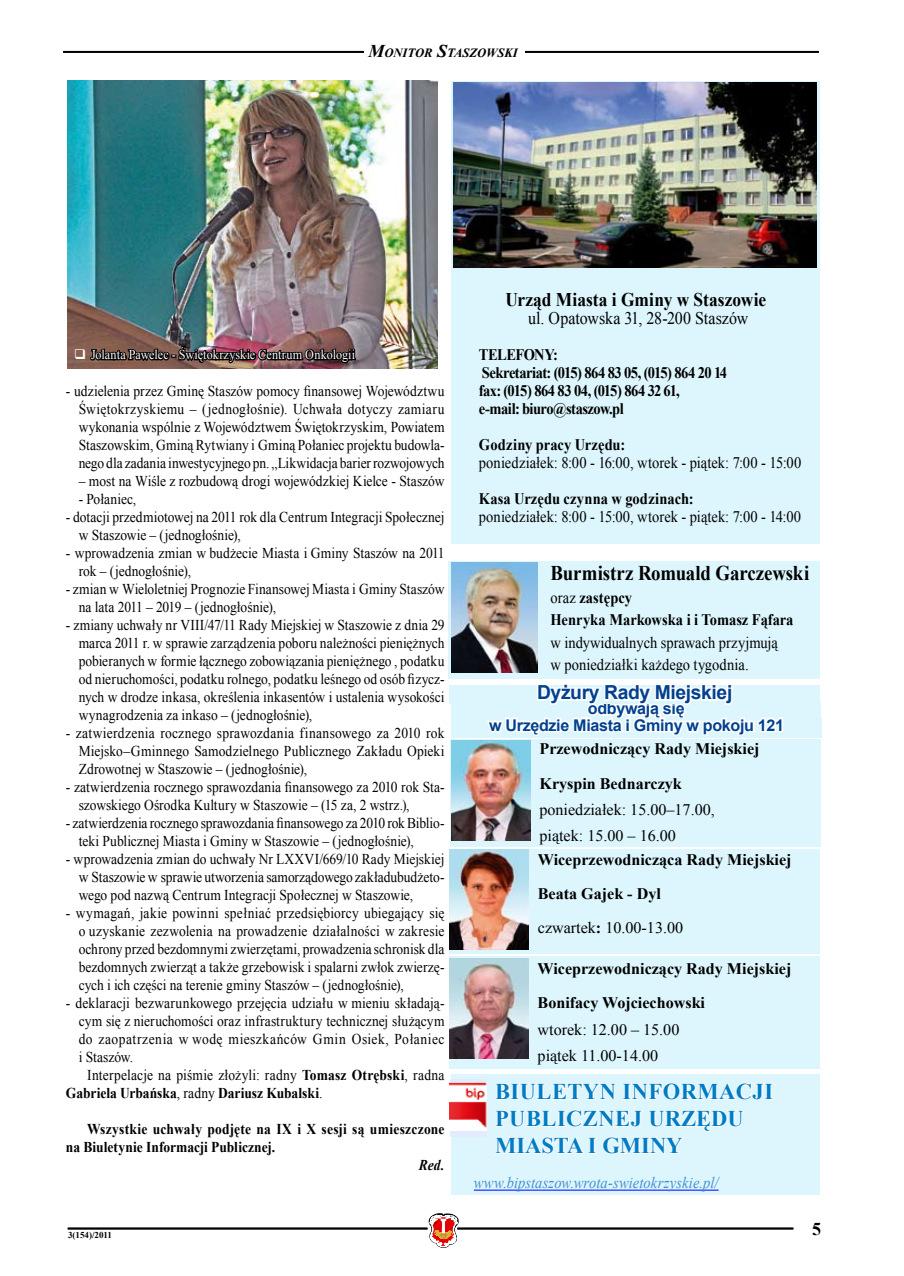
<style>
.page{position:relative;width:904px;height:1276px;background:#fff}
.page>*{position:absolute;margin:0;border:0;box-sizing:border-box;transform-origin:0 0}
.t1{font:700 22.5px/27px "Times New Roman";letter-spacing:.02em;color:#007cc5}
.t2{font:700 21px "Times New Roman";letter-spacing:-.005em;color:#000;scale:.9 1}
.t3{font:700 19.35px "Times New Roman";letter-spacing:.005em;color:#000;scale:.9 1}
.t4{font:700 19.35px "Arial";letter-spacing:-.02em;color:#00418f}
.t5{font:17.7px "Times New Roman";color:#000;scale:.9 1}
.t6{font:700 16.05px/34.2px "Times New Roman";color:#000}
.t7{font:16.05px/22.5px "Times New Roman";color:#000;scale:.9 1}
.t8{font:700 16.05px/18px "Times New Roman";letter-spacing:-.035em;color:#000;scale:.9 1}
.t9{font:700 16.05px/22.5px "Times New Roman";color:#000;scale:.9 1}
.t10{font:16.05px/26.4px "Times New Roman";color:#000}
.t11{font:700 16.05px/16.5px "Arial";letter-spacing:-.02em;color:#00418f;text-align:center}
.t12{font:italic 16.05px "Times New Roman";letter-spacing:.005em;color:#408fce;scale:.9 1}
.t13{font:15px/18px "Times New Roman";color:#000;text-align:justify;scale:.9 1}
.t14{font:700 15px/18px "Times New Roman";letter-spacing:.005em;color:#000;scale:.9 1}
.t15{font:15px "Times New Roman";letter-spacing:.04em;color:#000;scale:.9 1}
.t16{font:italic 700 15px "Times New Roman";color:#000;scale:.9 1}
.t17{font:13.5px "Times New Roman";letter-spacing:.005em;color:#fefefe;scale:.9 1}
.t18{font:italic 700 12.6px "Times New Roman";color:#000}
.t19{font:700 9px "Times New Roman";color:#000}
.s1{font-size:18px}
.s2{font-weight:700}
.s3{font-weight:400}
</style>
<div class="page">
<svg style="left:429px;top:1213px;width:29px;height:34px"></svg>
<hr style="left:457px;top:1227px;width:336px;height:1px;background:#000">
<hr style="left:457px;top:1228px;width:336px;height:1px;background:#000">
<hr style="left:68px;top:1227px;width:359px;height:1px;background:#000">
<hr style="left:68px;top:1228px;width:359px;height:1px;background:#000">
<hr style="left:63px;top:51px;width:756px;height:1px;background:#000">
<hr style="left:63px;top:52px;width:756px;height:1px;background:#000">
<div style="left:364px;top:41px;width:160px;height:21px;background:#fff"></div>
<div style="left:451px;top:81px;width:369px;height:463px;background:#ddf6fd"></div>
<div style="left:451px;top:702px;width:370px;height:18px;background:#ddf6fd"></div>
<div style="left:451px;top:719px;width:370px;height:19px;background:#ddf6fd"></div>
<div style="left:449px;top:685px;width:370px;height:18px;background:#ddf6fd"></div>
<svg style="left:487px;top:685px;width:296px;height:51px"></svg>
<div style="left:449px;top:956px;width:371px;height:113px;background:#ddf6fd"></div>
<img style="left:449px;top:958px;width:79px;height:100px">
<div style="left:449px;top:849px;width:370px;height:105px;background:#ddf6fd"></div>
<img style="left:450px;top:849px;width:78px;height:100px">
<div style="left:450px;top:739px;width:370px;height:108px;background:#ddf6fd"></div>
<img style="left:451px;top:740px;width:79px;height:100px">
<div style="left:449px;top:561px;width:371px;height:118px;background:#ddf6fd"></div>
<img style="left:451px;top:562px;width:86px;height:110px">
<img style="left:454px;top:82px;width:362px;height:185px">
<div style="left:451px;top:1074px;width:368px;height:121px;background:#ddf6fd"></div>
<hr style="left:474px;top:1189px;width:244px;height:1px;background:#00f">
<svg style="left:495px;top:1083px;width:279px;height:17px"></svg>
<svg style="left:495px;top:1110px;width:249px;height:44px"></svg>
<div style="left:450px;top:1079px;width:36px;height:57px;background:#e3ecff"></div>
<img style="left:450px;top:1082px;width:36px;height:48px">
<img style="left:68px;top:81px;width:370px;height:288px">
<img style="left:89px;top:340px;width:268px;height:26px">
<p class="t18" style="left:368px;top:44px;width:151px"><span class="s1">M</span>ONITOR <span class="s1">S</span>TASZOWSKI</p>
<p class="t17" style="left:74px;top:345px;width:314px">❑ Jolanta Pawelec - Świętokrzyskie Centrum Onkologii</p>
<p class="t13" style="left:79px;top:382px;width:408px;text-indent:-13px">- udzielenia przez Gminę Staszów pomocy finansowej Województwu Świętokrzyskiemu – (jednogłośnie). Uchwała dotyczy zamiaru wykonania wspólnie z Województwem Świętokrzyskim, Powiatem Staszowskim, Gminą Rytwiany i Gminą Połaniec projektu budowla&shy;nego dla zadania inwestycyjnego pn. „Likwidacja barier rozwojowych</p>
<p class="t13" style="left:79px;top:472px;width:408px">– most na Wiśle z rozbudową drogi wojewódzkiej Kielce - Staszów</p>
<p class="t13" style="left:79px;top:490px;width:66px">- Połaniec,</p>
<p class="t13" style="left:79px;top:508px;width:408px;text-indent:-13px">- dotacji przedmiotowej na 2011 rok dla Centrum Integracji Społecznej w Staszowie – (jednogłośnie),</p>
<p class="t13" style="left:79px;top:544px;width:408px;text-indent:-13px">- wprowadzenia zmian w budżecie Miasta i Gminy Staszów na 2011 rok – (jednogłośnie),</p>
<p class="t13" style="left:79px;top:580px;width:408px;text-indent:-13px">- zmian w Wieloletniej Prognozie Finansowej Miasta i Gminy Staszów na lata 2011 – 2019 – (jednogłośnie),</p>
<p class="t13" style="left:79px;top:616px;width:408px;text-indent:-13px">- zmiany uchwały nr VIII/47/11 Rady Miejskiej w Staszowie z dnia 29 marca 2011 r. w sprawie zarządzenia poboru należności pieniężnych pobieranych w formie łącznego zobowiązania pieniężnego , podatku od nieruchomości, podatku rolnego, podatku leśnego od osób fizycz&shy;nych w drodze inkasa, określenia inkasentów i ustalenia wysokości wynagrodzenia za inkaso – (jednogłośnie),</p>
<p class="t13" style="left:79px;top:724px;width:408px;text-indent:-13px">- zatwierdzenia rocznego sprawozdania finansowego za 2010 rok Miejsko–Gminnego Samodzielnego Publicznego Zakładu Opieki Zdrowotnej w Staszowie – (jednogłośnie),</p>
<p class="t13" style="left:79px;top:778px;width:408px;text-indent:-13px">- zatwierdzenia rocznego sprawozdania finansowego za 2010 rok Sta&shy;szowskiego Ośrodka Kultury w Staszowie – (15 za, 2 wstrz.),</p>
<p class="t13" style="left:79px;top:814px;width:408px;text-indent:-13px">- zatwierdzenia rocznego sprawozdania finansowego za 2010 rok Biblio&shy;teki Publicznej Miasta i Gminy w Staszowie – (jednogłośnie),</p>
<p class="t13" style="left:79px;top:850px;width:408px;text-indent:-13px">- wprowadzenia zmian do uchwały Nr LXXVI/669/10 Rady Miejskiej w Staszowie w sprawie utworzenia samorządowego zakładubudżeto&shy;wego pod nazwą Centrum Integracji Społecznej w Staszowie,</p>
<p class="t13" style="left:79px;top:904px;width:408px;text-indent:-13px">- wymagań, jakie powinni spełniać przedsiębiorcy ubiegający się o uzyskanie zezwolenia na prowadzenie działalności w zakresie ochrony przed bezdomnymi zwierzętami, prowadzenia schronisk dla bezdomnych zwierząt a także grzebowisk i spalarni zwłok zwierzę&shy;cych i ich części na terenie gminy Staszów – (jednogłośnie),</p>
<p class="t13" style="left:66px;top:994px;width:422px">- deklaracji bezwarunkowego przejęcia udziału w mieniu składają-</p>
<p class="t13" style="left:79px;top:1012px;width:408px">cym się z nieruchomości oraz infrastruktury technicznej służącym</p>
<p class="t15" style="left:79px;top:1029px;width:408px">do zaopatrzenia w wodę mieszkańców Gmin Osiek, Połaniec</p>
<p class="t13" style="left:79px;top:1048px;width:62px">i Staszów.</p>
<p class="t13" style="left:87px;top:1066px;width:398px">Interpelacje na piśmie złożyli: radny <span class="s2">Tomasz Otrębski</span>, radna</p>
<p class="t14" style="left:66px;top:1084px;width:286px">Gabriela Urbańska<span class="s3">, radny</span> Dariusz Kubalski<span class="s3">.</span></p>
<p class="t14" style="left:66px;top:1120px;width:422px;text-indent:21px">Wszystkie uchwały podjęte na IX i X sesji są umieszczone na Biuletynie Informacji Publicznej.</p>
<p class="t16" style="left:419px;top:1155px;width:30px">RED.</p>
<p class="t19" style="left:68px;top:1229px;width:46px">3(154)/2011</p>
<p class="t3" style="left:505px;top:286px;width:291px">Urząd Miasta i Gminy w Staszowie</p>
<p class="t5" style="left:528px;top:306px;width:246px">ul. Opatowska 31, 28-200 Staszów</p>
<p class="t8" style="left:479px;top:345px;width:277px">TELEFONY:<br>Sekretariat: (015) 864 83 05, (015) 864 20 14 fax: (015) 864 83 04, (015) 864 32 61,<br>e-mail: biuro@staszow.pl</p>
<p class="t9" style="left:479px;top:433px;width:164px">Godziny pracy Urzędu:</p>
<p class="t7" style="left:479px;top:451px;width:359px">poniedziałek: 8:00 - 16:00, wtorek - piątek: 7:00 - 15:00</p>
<p class="t9" style="left:479px;top:487px;width:240px">Kasa Urzędu czynna w godzinach:</p>
<p class="t7" style="left:479px;top:505px;width:359px">poniedziałek: 8:00 - 15:00, wtorek - piątek: 7:00 - 14:00</p>
<h2 class="t2" style="left:550px;top:558px;width:289px">Burmistrz Romuald Garczewski</h2>
<p class="t9" style="left:550px;top:586px;width:271px"><span class="s3">oraz</span> zastępcy<br>Henryka Markowska i i Tomasz Fąfara</p>
<p class="t7" style="left:550px;top:631px;width:254px">w indywidualnych sprawach przyjmują w poniedziałki każdego tygodnia.</p>
<p class="t4" style="left:537px;top:679px;width:197px">Dyżury Rady Miejskiej</p>
<p class="t11" style="left:489px;top:701px;width:296px">odbywają się<br>w Urzędzie Miasta i Gminy w pokoju 121</p>
<p class="t6" style="left:539px;top:731px;width:221px">Przewodniczący Rady Miejskiej<br>Kryspin Bednarczyk</p>
<p class="t10" style="left:539px;top:796px;width:177px">poniedziałek: 15.00–17.00, piątek: 15.00 – 16.00</p>
<p class="t6" style="left:538px;top:841px;width:255px">Wiceprzewodnicząca Rady Miejskiej<br>Beata Gajek - Dyl<br><span class="s3">czwartek</span>: <span class="s3">10.00-13.00</span></p>
<p class="t6" style="left:537px;top:951px;width:255px">Wiceprzewodniczący Rady Miejskiej<br>Bonifacy Wojciechowski</p>
<p class="t10" style="left:537px;top:1015px;width:143px">wtorek: 12.00 – 15.00 piątek 11.00-14.00</p>
<h1 class="t1" style="left:495px;top:1077px;width:279px;text-indent:127px">Informacji<br>Publicznej Urzędu<br>Miasta i Gminy</h1>
<p class="t12" style="left:474px;top:1172px;width:273px">www.bipstaszow.wrota-swietokrzyskie.pl/</p>
<h1 class="t1" style="left:495px;top:1077px;width:90px">Biuletyn</h1>
</div>
